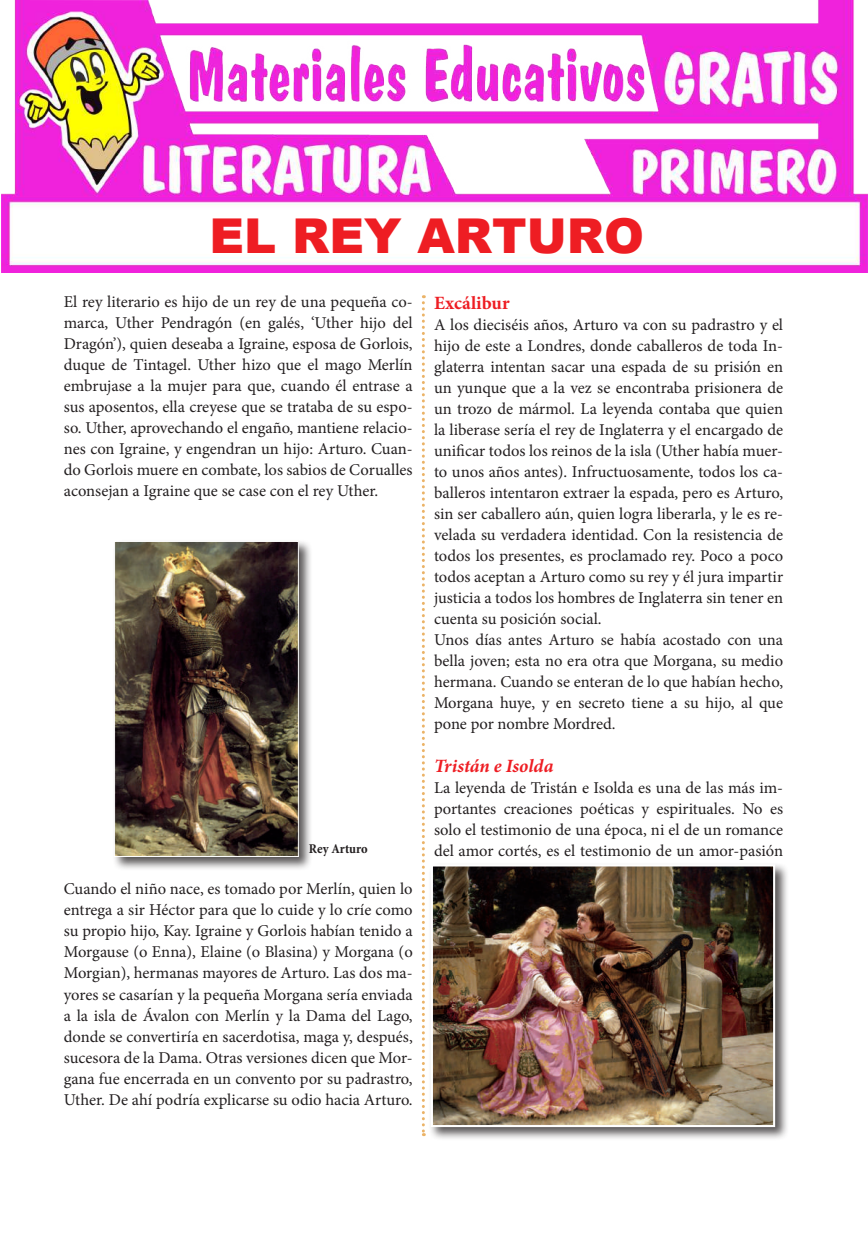
<style>
.page{position:relative;width:868px;height:1234px;background:#fff}
.page>*{position:absolute;margin:0;border:0;box-sizing:border-box;transform-origin:0 0}
.t1{font:900 48px "Arial";color:#ee1d23}
.t2{font:italic 700 18.75px "Minion Pro";letter-spacing:-.005em;color:#ee1d23}
.t3{font:700 18.75px "Minion Pro";color:#ee1d23}
.t4{font:16.5px/21px "Minion Pro";color:#231f20;text-align:justify}
.t5{font:700 condensed 13.5px "Minion Pro";letter-spacing:-.005em;color:#231f20}
</style>
<div class="page">
<svg style="left:422px;top:295px;width:3px;height:840px"></svg>
<div style="left:112px;top:538px;width:201px;height:333px;background:#231f20;opacity:.75"></div>
<img style="left:116px;top:543px;width:181px;height:311px">
<div style="left:114px;top:541px;width:185px;height:315px;border:1px solid #fff"></div>
<div style="left:428px;top:862px;width:361px;height:278px;background:#231f20;opacity:.75"></div>
<img style="left:434px;top:867px;width:338px;height:256px">
<div style="left:431px;top:864px;width:344px;height:262px;border:2px solid #fff"></div>
<img style="left:1px;top:0;width:866px;height:272px">
<h1 class="t1" style="left:209px;top:200px;width:436px">EL REY ARTURO</h1>
<p class="t4" style="left:64px;top:291px;width:350px">El rey literario es hijo de un rey de una pequeña co&shy;marca, Uther Pendragón (en galés, ‘Uther hijo del Dragón’), quien deseaba a Igraine, esposa de Gorlois, duque de Tintagel. Uther hizo que el mago Merlín embrujase a la mujer para que, cuando él entrase a sus aposentos, ella creyese que se trataba de su espo&shy;so. Uther, aprovechando el engaño, mantiene relacio&shy;nes con Igraine, y engendran un hijo: Arturo. Cuan&shy;do Gorlois muere en combate, los sabios de Corualles aconsejan a Igraine que se case con el rey Uther.</p>
<p class="t3" style="left:434px;top:289px;width:77px">Excálibur</p>
<p class="t4" style="left:434px;top:314px;width:350px;text-align:left">A los dieciséis años, Arturo va con su padrastro y el hijo de este a Londres, donde caballeros de toda In&shy;glaterra intentan sacar una espada de su prisión en un yunque que a la vez se encontraba prisionera de un trozo de mármol. La leyenda contaba que quien la liberase sería el rey de Inglaterra y el encargado de unificar todos los reinos de la isla (Uther había muer&shy;to unos años antes). Infructuosamente, todos los ca&shy;balleros intentaron extraer la espada, pero es Arturo, sin ser caballero aún, quien logra liberarla, y le es re&shy;velada su verdadera identidad. Con la resistencia de todos los presentes, es proclamado rey. Poco a poco todos aceptan a Arturo como su rey y él jura impartir justicia a todos los hombres de Inglaterra sin tener en cuenta su posición social.<br>Unos días antes Arturo se había acostado con una bella joven; esta no era otra que Morgana, su medio hermana. Cuando se enteran de lo que habían hecho, Morgana huye, y en secreto tiene a su hijo, al que pone por nombre Mordred.</p>
<p class="t2" style="left:434px;top:752px;width:121px">Tristán e Isolda</p>
<p class="t4" style="left:434px;top:777px;width:350px">La leyenda de Tristán e Isolda es una de las más im&shy;portantes creaciones poéticas y espirituales. No es solo el testimonio de una época, ni el de un romance</p>
<p class="t5" style="left:309px;top:839px;width:60px">Rey Arturo</p>
<p class="t4" style="left:434px;top:840px;width:350px">del amor cortés, es el testimonio de un amor-pasión</p>
<p class="t4" style="left:64px;top:878px;width:350px">Cuando el niño nace, es tomado por Merlín, quien lo entrega a sir Héctor para que lo cuide y lo críe como su propio hijo, Kay. Igraine y Gorlois habían tenido a Morgause (o Enna), Elaine (o Blasina) y Morgana (o Morgian), hermanas mayores de Arturo. Las dos ma&shy;yores se casarían y la pequeña Morgana sería enviada a la isla de Ávalon con Merlín y la Dama del Lago, donde se convertiría en sacerdotisa, maga y, después, sucesora de la Dama. Otras versiones dicen que Mor&shy;gana fue encerrada en un convento por su padrastro, Uther. De ahí podría explicarse su odio hacia Arturo.</p>
</div>
